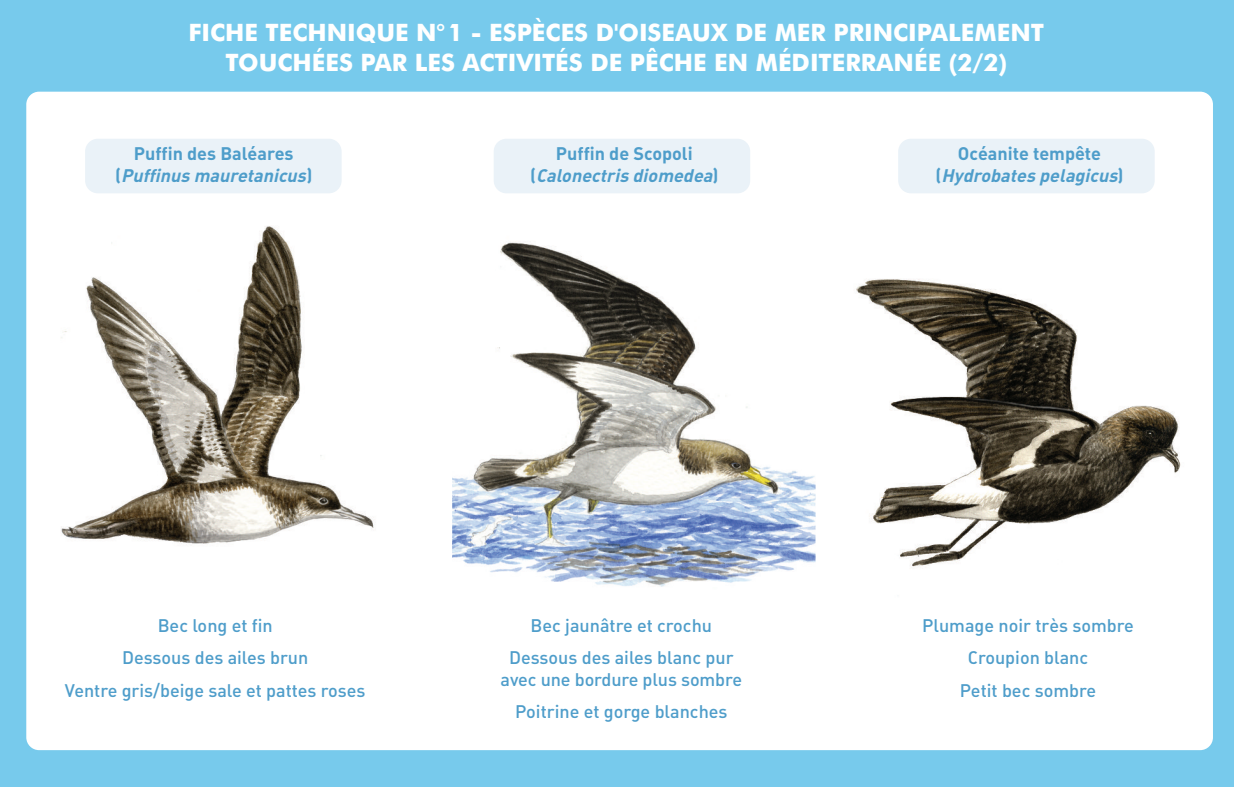
<style>
.page{position:relative;width:1234px;height:787px;background:#fff}
.page>*{position:absolute;margin:0;border:0;box-sizing:border-box;transform-origin:0 0}
.t1{font:700 24px/30px "Futura BT";color:#fff;text-align:center}
.t2{font:18px/32.1px "DIN Medium Alternate";color:#4e9dca;text-align:center}
.t3{font:italic 18px/21.6px "DIN Bold Alternate";color:#4e9dca;text-align:center}
.s1{font-style:normal}
</style>
<div class="page">
<div style="left:0;top:0;width:1233px;height:787px;background:#77caec"></div>
<div style="left:26px;top:92px;width:1186px;height:658px;background:#fff;border-radius:13px"></div>
<img style="left:61px;top:226px;width:313px;height:318px">
<img style="left:452px;top:241px;width:363px;height:346px">
<img style="left:856px;top:279px;width:325px;height:289px">
<div style="left:85px;top:139px;width:256px;height:54px;background:#eaf2f8;border-radius:13px"></div>
<div style="left:493px;top:139px;width:257px;height:54px;background:#eaf2f8;border-radius:13px"></div>
<div style="left:898px;top:139px;width:256px;height:54px;background:#eaf2f8;border-radius:13px"></div>
<h1 class="t1" style="left:188px;top:19px;width:857px">FICHE TECHNIQUE N°1 - ESPÈCES D'OISEAUX DE MER PRINCIPALEMENT<br>TOUCHÉES PAR LES ACTIVITÉS DE PÊCHE EN MÉDITERRANÉE (2/2)</h1>
<p class="t3" style="left:115px;top:143px;width:199px"><span class="s1">Puffin des Baléares<br>(</span> Puffinus mauretanicus<span class="s1">)</span></p>
<p class="t3" style="left:530px;top:143px;width:190px"><span class="s1">Puffin de Scopoli<br>(</span> Calonectris diomedea<span class="s1">)</span></p>
<p class="t3" style="left:935px;top:143px;width:189px"><span class="s1">Océanite tempête<br>(</span> Hydrobates pelagicus<span class="s1">)</span></p>
<p class="t2" style="left:65px;top:610px;width:302px">Bec long et fin<br>Dessous des ailes brun<br>Ventre gris/beige sale et pattes roses</p>
<p class="t2" style="left:509px;top:610px;width:226px">Bec jaunâtre et crochu<br>Dessous des ailes blanc pur</p>
<p class="t2" style="left:500px;top:663px;width:243px">avec une bordure plus sombre<br>Poitrine et gorge blanches</p>
<p class="t2" style="left:921px;top:610px;width:213px">Plumage noir très sombre<br>Croupion blanc<br>Petit bec sombre</p>
</div>
